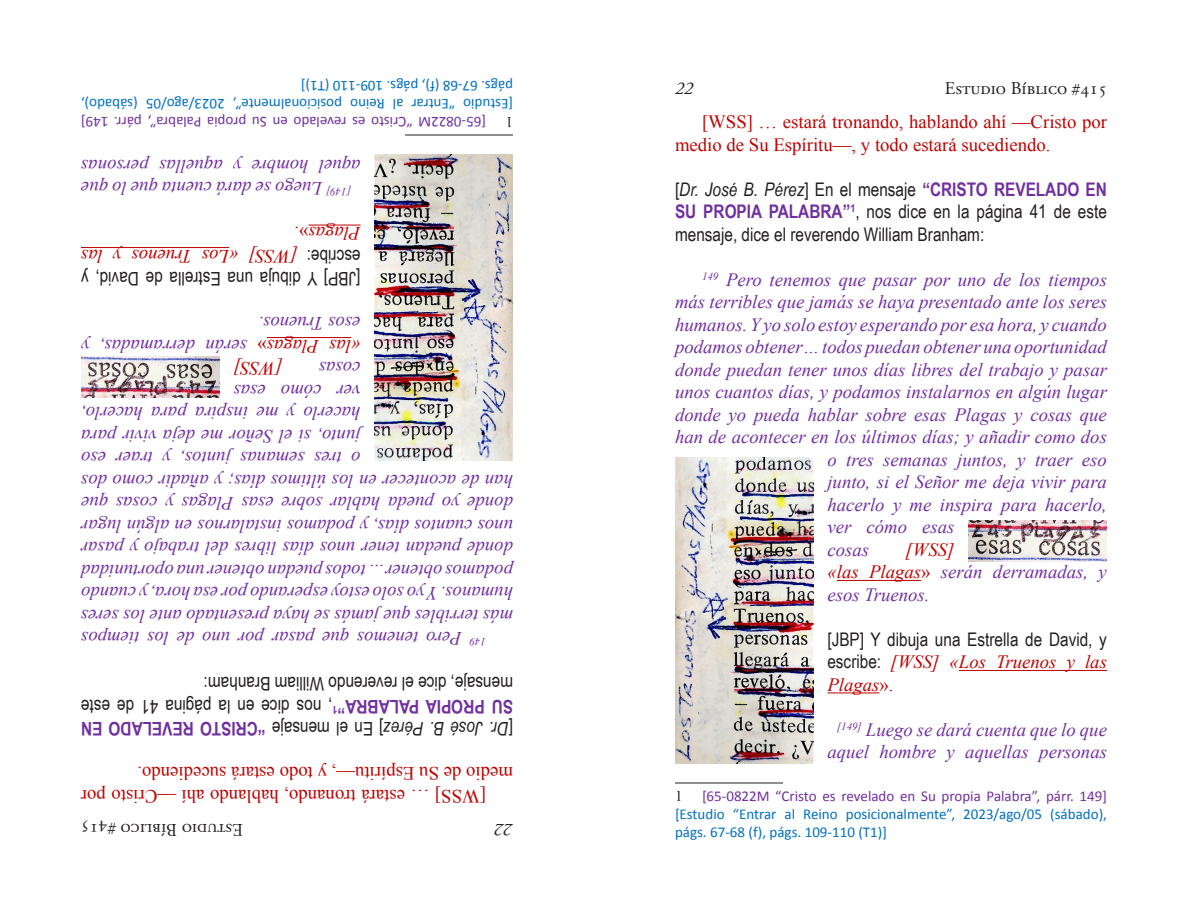
<style>
.page{position:relative;width:1188px;height:918px;background:#fff}
.page>*{position:absolute;margin:0;border:0;box-sizing:border-box;transform-origin:0 0}
.t1{font:italic 18.75px/22.5px "Times New Roman";color:#7030a0}
.t2{font:18.75px/22.5px "Arial Narrow";color:#231f20;text-align:justify}
.t3{font:18.75px/22.5px "Times New Roman";color:#c00000}
.t4{font:italic 18.75px/22.5px "Times New Roman";color:#c00000}
.t5{font:18px "Adobe Garamond Pro";color:#231f20}
.t6{font:italic 18px "Adobe Garamond Pro";color:#231f20}
.t7{font:15px/18px "Calibri";color:#0070c0}
.t8{font:15px "Calibri";color:#7030a0}
.t9{font:15px "Times New Roman";color:#231f20}
.s1{font-style:italic}
.s2{font-weight:700;color:#7030a0}
.s3{font-style:normal}
.s4{color:#c00000}
.s5{font-style:normal;color:#c00000}
.s6{font-family:"Arial Narrow";font-style:normal;color:#231f20}
</style>
<div class="page">
<hr style="left:267px;top:337px;width:84px;height:1px;background:#c00000">
<hr style="left:81px;top:247px;width:148px;height:1px;background:#c00000">
<hr style="left:308px;top:225px;width:53px;height:1px;background:#c00000">
<hr style="left:405px;top:135px;width:108px;height:1px;background:#231f20">
<img style="left:374px;top:154px;width:139px;height:306px">
<img style="left:81px;top:357px;width:139px;height:41px">
<hr style="left:837px;top:580px;width:84px;height:1px;background:#c00000">
<hr style="left:959px;top:670px;width:148px;height:1px;background:#c00000">
<hr style="left:827px;top:693px;width:53px;height:1px;background:#c00000">
<hr style="left:675px;top:783px;width:108px;height:1px;background:#231f20">
<img style="left:675px;top:458px;width:139px;height:306px">
<img style="left:968px;top:520px;width:139px;height:41px">
<p class="t7" style="left:513px;top:113px;width:433px;rotate:-180deg">[Estudio “Entrar al Reino posicionalmente”, 2023/ago/05 (sábado), págs. 67-68 (f), págs. 109-110 (T1)]</p>
<p class="t6" style="left:675px;top:78px;width:19px">22</p>
<p class="t5" style="left:945px;top:78px;width:164px">Estudio Bíblico #415</p>
<p class="t3" style="left:675px;top:111px;width:434px;text-indent:27px">[WSS] … estará tronando, hablando ahí —Cristo por medio de Su Espíritu—, y todo estará sucediendo.</p>
<p class="t2" style="left:675px;top:177px;width:434px">[<span class="s1">Dr. José B. Pérez</span>] En el mensaje <span class="s2">“CRISTO REVELADO EN SU PROPIA PALABRA”</span><sup>1</sup>, nos dice en la página 41 de este mensaje, dice el reverendo William Branham:</p>
<p class="t1" style="left:702px;top:268px;width:406px"><sup>149</sup> Pero tenemos que pasar por uno de los tiempos</p>
<p class="t1" style="left:675px;top:290px;width:433px">más terribles que jamás se haya presentado ante los seres</p>
<p class="t1" style="left:675px;top:313px;width:433px">humanos. Y yo solo estoy esperando por esa hora, y cuando</p>
<p class="t1" style="left:675px;top:335px;width:434px">podamos obtener… todos puedan obtener una oportunidad</p>
<p class="t1" style="left:675px;top:358px;width:434px">donde puedan tener unos días libres del trabajo y pasar</p>
<p class="t1" style="left:675px;top:380px;width:433px">unos cuantos días, y podamos instalarnos en algún lugar</p>
<p class="t1" style="left:675px;top:403px;width:433px">donde yo pueda hablar sobre esas Plagas y cosas que</p>
<p class="t1" style="left:675px;top:425px;width:433px">han de acontecer en los últimos días; y añadir como dos</p>
<p class="t1" style="left:827px;top:448px;width:281px">o tres semanas juntos, y traer eso</p>
<p class="t1" style="left:827px;top:470px;width:281px">junto, si el Señor me deja vivir para</p>
<p class="t1" style="left:827px;top:493px;width:281px">hacerlo y me inspira para hacerlo,</p>
<p class="t1" style="left:827px;top:515px;width:129px">ver cómo esas</p>
<p class="t1" style="left:827px;top:538px;width:43px">cosas</p>
<p class="t8" style="left:486px;top:132px;width:407px;rotate:-180deg">[65-0822M “Cristo es revelado en Su propia Palabra”, párr. 149]</p>
<p class="t9" style="left:513px;top:132px;width:9px;rotate:-180deg">1</p>
<p class="t1" style="left:361px;top:200px;width:281px;text-align:center;rotate:-180deg"><sup>[149]</sup> Luego se dará cuenta que lo que aquel hombre y aquellas personas</p>
<p class="t4" style="left:361px;top:245px;width:68px;rotate:-180deg">Plagas<span class="s3">».</span></p>
<p class="t4" style="left:298px;top:268px;width:218px;rotate:-180deg">[WSS] «Los Truenos y las</p>
<p class="t2" style="left:361px;top:268px;width:55px;rotate:-180deg">escribe:</p>
<p class="t2" style="left:361px;top:291px;width:281px;rotate:-180deg">[JBP] Y dibuja una Estrella de David, y</p>
<p class="t1" style="left:361px;top:358px;width:105px;rotate:-180deg"><span class="s4">«las Plagas</span><span class="s5">» </span>esos Truenos.</p>
<p class="t1" style="left:247px;top:358px;width:168px;rotate:-180deg">serán derramadas, y</p>
<p class="t4" style="left:282px;top:380px;width:50px;rotate:-180deg">[WSS]</p>
<p class="t1" style="left:361px;top:380px;width:43px;rotate:-180deg">cosas</p>
<p class="t1" style="left:321px;top:403px;width:90px;rotate:-180deg">cómo esas</p>
<p class="t1" style="left:361px;top:403px;width:25px;rotate:-180deg">ver</p>
<p class="t1" style="left:361px;top:425px;width:281px;rotate:-180deg">hacerlo y me inspira para hacerlo,</p>
<p class="t1" style="left:361px;top:448px;width:281px;rotate:-180deg">junto, si el Señor me deja vivir para</p>
<p class="t1" style="left:361px;top:470px;width:281px;rotate:-180deg">o tres semanas juntos, y traer eso</p>
<p class="t1" style="left:513px;top:493px;width:433px;rotate:-180deg">han de acontecer en los últimos días; y añadir como dos</p>
<p class="t1" style="left:513px;top:515px;width:433px;rotate:-180deg">donde yo pueda hablar sobre esas Plagas y cosas que</p>
<p class="t1" style="left:513px;top:538px;width:433px;rotate:-180deg">unos cuantos días, y podamos instalarnos en algún lugar</p>
<p class="t1" style="left:513px;top:560px;width:434px;rotate:-180deg">donde puedan tener unos días libres del trabajo y pasar</p>
<p class="t1" style="left:827px;top:538px;width:281px;text-indent:78px"><span class="s4">[WSS]<br>«las Plagas</span><span class="s5">»</span> serán derramadas, y esos Truenos.</p>
<p class="t2" style="left:827px;top:627px;width:281px">[JBP] Y dibuja una Estrella de David, y</p>
<p class="t4" style="left:827px;top:650px;width:281px"><span class="s6">escribe:</span> [WSS] «Los Truenos y las<br>Plagas<span class="s3">».</span></p>
<p class="t1" style="left:827px;top:718px;width:281px;text-align:center"><sup>[149]</sup> Luego se dará cuenta que lo que aquel hombre y aquellas personas</p>
<p class="t1" style="left:513px;top:583px;width:434px;rotate:-180deg">podamos obtener… todos puedan obtener una oportunidad</p>
<p class="t1" style="left:513px;top:605px;width:433px;rotate:-180deg">humanos. Y yo solo estoy esperando por esa hora, y cuando</p>
<p class="t1" style="left:513px;top:628px;width:433px;rotate:-180deg">más terribles que jamás se haya presentado ante los seres</p>
<p class="t1" style="left:486px;top:650px;width:406px;rotate:-180deg"><sup>149</sup> Pero tenemos que pasar por uno de los tiempos</p>
<p class="t2" style="left:513px;top:741px;width:434px;rotate:-180deg">[<span class="s1">Dr. José B. Pérez</span>] En el mensaje <span class="s2">“CRISTO REVELADO EN SU PROPIA PALABRA”</span><sup>1</sup>, nos dice en la página 41 de este mensaje, dice el reverendo William Branham:</p>
<p class="t3" style="left:513px;top:807px;width:434px;text-indent:27px;rotate:-180deg">[WSS] … estará tronando, hablando ahí —Cristo por medio de Su Espíritu—, y todo estará sucediendo.</p>
<p class="t9" style="left:675px;top:786px;width:9px">1</p>
<p class="t8" style="left:702px;top:786px;width:407px">[65-0822M “Cristo es revelado en Su propia Palabra”, párr. 149]</p>
<p class="t7" style="left:675px;top:805px;width:433px">[Estudio “Entrar al Reino posicionalmente”, 2023/ago/05 (sábado), págs. 67-68 (f), págs. 109-110 (T1)]</p>
<p class="t5" style="left:243px;top:840px;width:164px;rotate:-180deg">Estudio Bíblico #415</p>
<p class="t6" style="left:513px;top:840px;width:19px;rotate:-180deg">22</p>
</div>
